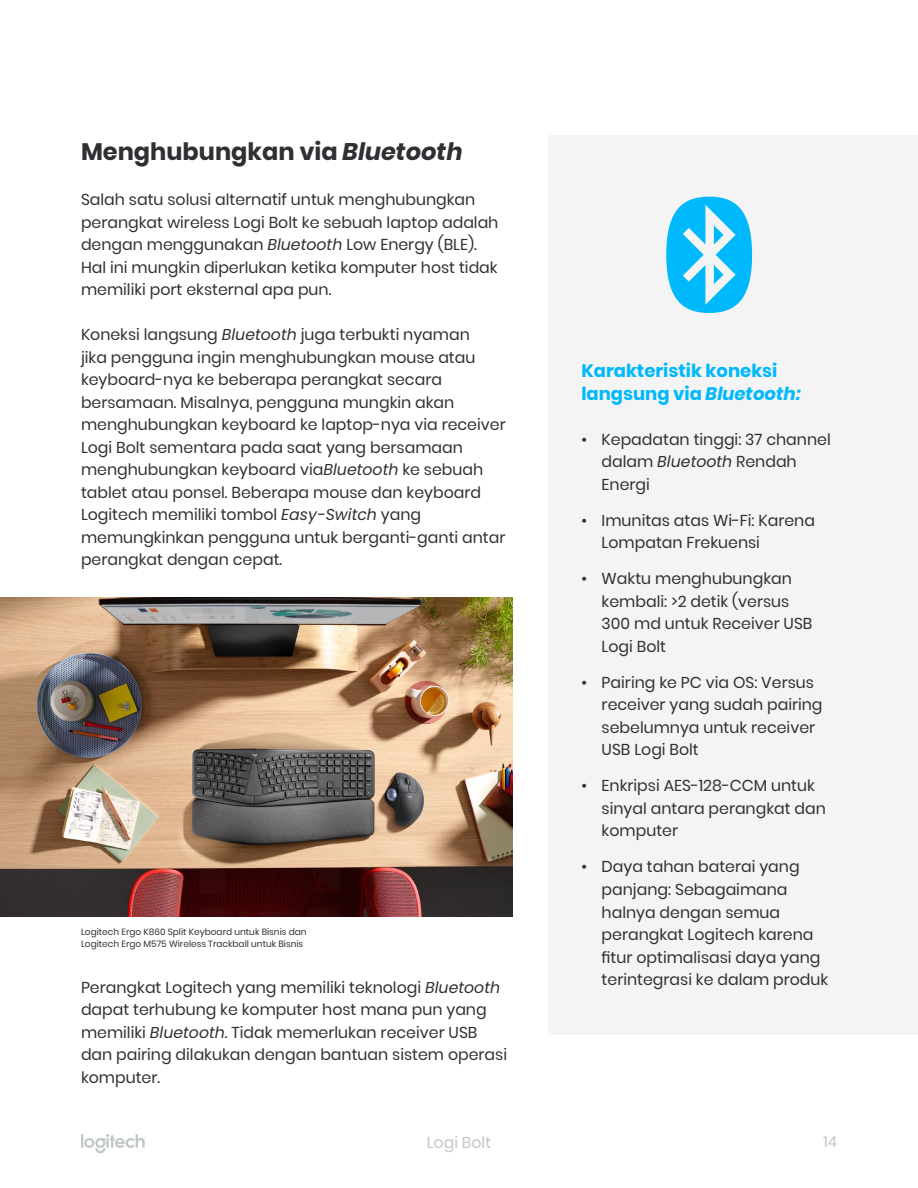
<style>
.page{position:relative;width:918px;height:1188px;background:#fff}
.page>*{position:absolute;margin:0;border:0;box-sizing:border-box;transform-origin:0 0}
.t1{font:700 24px "Poppins";color:#2e3033}
.t2{font:700 18px/22.5px "Poppins";color:#00b8fc}
.t3{font:15.75px/22.5px "Poppins";color:#2e3033}
.t4{font:15.75px "Poppins";color:#c2c7c7}
.t5{font:15px "Poppins";color:#c2c7c7}
.t6{font:9px/12px "Poppins";color:#2e3033}
.s1{font-style:italic}
</style>
<div class="page">
<svg style="left:81px;top:1134px;width:65px;height:19px"></svg>
<div style="left:548px;top:135px;width:370px;height:900px;background:#f4f4f4"></div>
<img style="left:0;top:598px;width:513px;height:318px">
<svg style="left:666px;top:197px;width:86px;height:116px"></svg>
<h1 class="t1" style="left:81px;top:138px;width:383px">Menghubungkan via <span class="s1">Bluetooth</span></h1>
<p class="t3" style="left:81px;top:189px;width:419px">Salah satu solusi alternatif untuk menghubungkan perangkat wireless Logi Bolt ke sebuah laptop adalah dengan menggunakan <span class="s1">Bluetooth</span> Low Energy (BLE).<br>Hal ini mungkin diperlukan ketika komputer host tidak memiliki port eksternal apa pun.</p>
<p class="t3" style="left:81px;top:324px;width:426px">Koneksi langsung <span class="s1">Bluetooth</span> juga terbukti nyaman<br>jika pengguna ingin menghubungkan mouse atau keyboard-nya ke beberapa perangkat secara bersamaan. Misalnya, pengguna mungkin akan menghubungkan keyboard ke laptop-nya via receiver Logi Bolt sementara pada saat yang bersamaan menghubungkan keyboard via<span class="s1">Bluetooth</span> ke sebuah tablet atau ponsel. Beberapa mouse dan keyboard Logitech memiliki tombol <span class="s1">Easy-Switch</span> yang memungkinkan pengguna untuk berganti-ganti antar perangkat dengan cepat.</p>
<p class="t6" style="left:81px;top:926px;width:227px">Logitech Ergo K860 Split Keyboard untuk Bisnis dan<br>Logitech Ergo M575 Wireless Trackball untuk Bisnis</p>
<p class="t3" style="left:81px;top:976px;width:428px">Perangkat Logitech yang memiliki teknologi <span class="s1">Bluetooth </span>dapat terhubung ke komputer host mana pun yang memiliki <span class="s1">Bluetooth</span>. Tidak memerlukan receiver USB dan pairing dilakukan dengan bantuan sistem operasi komputer.</p>
<p class="t2" style="left:581px;top:360px;width:221px">Karakteristik koneksi langsung via <span class="s1">Bluetooth:</span></p>
<p class="t3" style="left:602px;top:428px;width:231px;text-indent:-20px">• Kepadatan tinggi: 37 channel dalam <span class="s1">Bluetooth</span> Rendah<br>Energi</p>
<p class="t3" style="left:602px;top:509px;width:215px;text-indent:-20px">• Imunitas atas Wi‑Fi: Karena<br>Lompatan Frekuensi</p>
<p class="t3" style="left:602px;top:568px;width:212px;text-indent:-20px">• Waktu menghubungkan kembali: &gt;2 detik (versus<br>300 md untuk Receiver USB<br>Logi Bolt</p>
<p class="t3" style="left:602px;top:671px;width:222px;text-indent:-20px">• Pairing ke PC via OS: Versus receiver yang sudah pairing sebelumnya untuk receiver<br>USB Logi Bolt</p>
<p class="t3" style="left:602px;top:775px;width:226px;text-indent:-20px">• Enkripsi AES-128-CCM untuk sinyal antara perangkat dan komputer</p>
<p class="t3" style="left:602px;top:856px;width:228px;text-indent:-20px">• Daya tahan baterai yang panjang: Sebagaimana halnya dengan semua perangkat Logitech karena fitur optimalisasi daya yang terintegrasi ke dalam produk</p>
<p class="t4" style="left:427px;top:1134px;width:66px">Logi Bolt</p>
<p class="t5" style="left:823px;top:1134px;width:15px">14</p>
</div>
